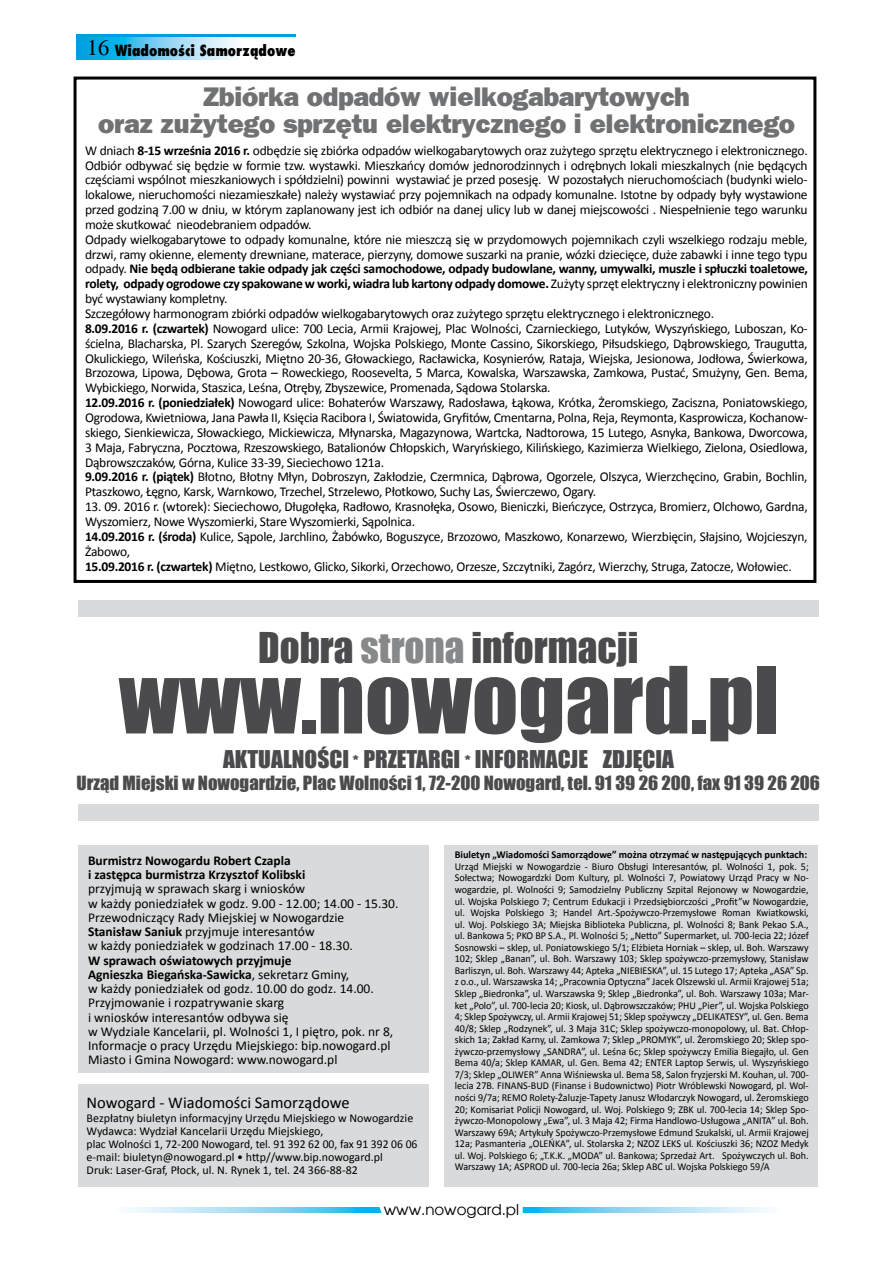
<style>
.page{position:relative;width:893px;height:1263px;background:#fff}
.page>*{position:absolute;margin:0;border:0;box-sizing:border-box;transform-origin:0 0}
.t1{font:85.5px "Impact";color:#4b4b4d;scale:1.06 1}
.t2{font:39px "Impact";color:#4b4b4d}
.t3{font:800 27px/26.7px "Frankfurt Gothic";letter-spacing:-.01em;color:#707173;text-align:center}
.t4{font:22.5px "Impact";color:#4b4b4d;scale:1.04 1}
.t5{font:22.5px "Times";color:#000}
.t6{font:18px "Impact";color:#4b4b4d;scale:1.04 1}
.t7{font:16.5px "Calibri";color:#000}
.t8{font:800 15px "Fujiyama";color:#000}
.t9{font:15px "Avalon";color:#000}
.t10{font:13.5px/14.9px "Calibri";letter-spacing:-.02em;color:#000}
.t11{font:13.5px/14.2px "Calibri";color:#000}
.t12{font:700 13.5px/14.2px "Calibri";color:#000}
.t13{font:12px/13.2px "Calibri";color:#000}
.t14{font:10.5px/11.6px "Calibri";color:#000;text-align:justify;scale:.96 1}
.t15{font:700 10.5px "Calibri";color:#000}
.s1{font-weight:700}
.s2{color:#87888a}
</style>
<div class="page">
<div style="left:77px;top:34px;width:219px;height:26px;background:#009ee0"></div>
<svg style="left:97px;top:37px;width:199px;height:23px;background:#a5e0f5"></svg>
<svg style="left:528px;top:1208px;width:241px;height:5px"></svg>
<svg style="left:126px;top:1208px;width:245px;height:5px"></svg>
<svg style="left:371px;top:1172px;width:157px;height:41px"></svg>
<div style="left:74px;top:77px;width:742px;height:506px;border:3px solid #000"></div>
<div style="left:78px;top:845px;width:350px;height:228px;background:#d9dadb"></div>
<div style="left:78px;top:600px;width:741px;height:16px;background:#d9dadb"></div>
<div style="left:78px;top:804px;width:741px;height:16px;background:#d9dadb"></div>
<div style="left:78px;top:1084px;width:350px;height:102px;background:#d9dadb"></div>
<div style="left:444px;top:845px;width:374px;height:341px;background:#d9dadb"></div>
<h3 class="t5" style="left:87px;top:35px;width:24px">16</h3>
<p class="t8" style="left:115px;top:40px;width:182px">Wiadomości Samorządowe</p>
<h3 class="t3" style="left:98px;top:83px;width:698px">Zbiórka odpadów wielkogabarytowych<br>oraz zużytego sprzętu elektrycznego i elektronicznego</h3>
<p class="t10" style="left:85px;top:142px;width:724px">W dniach <span class="s1">8-15 września 2016 r.</span> odbędzie się zbiórka odpadów wielkogabarytowych oraz zużytego sprzętu elektrycznego i elektronicznego.<br>Odbiór odbywać się będzie w formie tzw. wystawki. Mieszkańcy domów jednorodzinnych i odrębnych lokali mieszkalnych (nie będących częściami wspólnot mieszkaniowych i spółdzielni) powinni wystawiać je przed posesję. W pozostałych nieruchomościach (budynki wielo&shy;lokalowe, nieruchomości niezamieszkałe) należy wystawiać przy pojemnikach na odpady komunalne. Istotne by odpady były wystawione przed godziną 7.00 w dniu, w którym zaplanowany jest ich odbiór na danej ulicy lub w danej miejscowości . Niespełnienie tego warunku może skutkować nieodebraniem odpadów.<br>Odpady wielkogabarytowe to odpady komunalne, które nie mieszczą się w przydomowych pojemnikach czyli wszelkiego rodzaju meble, drzwi, ramy okienne, elementy drewniane, materace, pierzyny, domowe suszarki na pranie, wózki dziecięce, duże zabawki i inne tego typu odpady. <span class="s1">Nie będą odbierane takie odpady jak części samochodowe, odpady budowlane, wanny, umywalki, muszle i spłuczki toaletowe, rolety, odpady ogrodowe czy spakowane w worki, wiadra lub kartony odpady domowe.</span> Zużyty sprzęt elektryczny i elektroniczny powinien być wystawiany kompletny.<br>Szczegółowy harmonogram zbiórki odpadów wielkogabarytowych oraz zużytego sprzętu elektrycznego i elektronicznego.<br><span class="s1">8.09.2016 r. (czwartek)</span> Nowogard ulice: 700 Lecia, Armii Krajowej, Plac Wolności, Czarnieckiego, Lutyków, Wyszyńskiego, Luboszan, Ko&shy;ścielna, Blacharska, Pl. Szarych Szeregów, Szkolna, Wojska Polskiego, Monte Cassino, Sikorskiego, Piłsudskiego, Dąbrowskiego, Traugutta, Okulickiego, Wileńska, Kościuszki, Miętno 20-36, Głowackiego, Racławicka, Kosynierów, Rataja, Wiejska, Jesionowa, Jodłowa, Świerkowa, Brzozowa, Lipowa, Dębowa, Grota – Roweckiego, Roosevelta, 5 Marca, Kowalska, Warszawska, Zamkowa, Pustać, Smużyny, Gen. Bema, Wybickiego, Norwida, Staszica, Leśna, Otręby, Zbyszewice, Promenada, Sądowa Stolarska.<br><span class="s1">12.09.2016 r. (poniedziałek)</span> Nowogard ulice: Bohaterów Warszawy, Radosława, Łąkowa, Krótka, Żeromskiego, Zaciszna, Poniatowskiego, Ogrodowa, Kwietniowa, Jana Pawła II, Księcia Racibora I, Światowida, Gryfitów, Cmentarna, Polna, Reja, Reymonta, Kasprowicza, Kochanow&shy;skiego, Sienkiewicza, Słowackiego, Mickiewicza, Młynarska, Magazynowa, Wartcka, Nadtorowa, 15 Lutego, Asnyka, Bankowa, Dworcowa, 3 Maja, Fabryczna, Pocztowa, Rzeszowskiego, Batalionów Chłopskich, Waryńskiego, Kilińskiego, Kazimierza Wielkiego, Zielona, Osiedlowa, Dąbrowszczaków, Górna, Kulice 33-39, Sieciechowo 121a.<br><span class="s1">9.09.2016 r. (piątek)</span> Błotno, Błotny Młyn, Dobroszyn, Zakłodzie, Czermnica, Dąbrowa, Ogorzele, Olszyca, Wierzchęcino, Grabin, Bochlin, Ptaszkowo, Łęgno, Karsk, Warnkowo, Trzechel, Strzelewo, Płotkowo, Suchy Las, Świerczewo, Ogary.</p>
<p class="t10" style="left:85px;top:498px;width:724px">13. 09. 2016 r. (wtorek): Sieciechowo, Długołęka, Radłowo, Krasnołęka, Osowo, Bieniczki, Bieńczyce, Ostrzyca, Bromierz, Olchowo, Gardna, Wyszomierz, Nowe Wyszomierki, Stare Wyszomierki, Sąpolnica.<br><span class="s1">14.09.2016 r. (środa)</span> Kulice, Sąpole, Jarchlino, Żabówko, Boguszyce, Brzozowo, Maszkowo, Konarzewo, Wierzbięcin, Słajsino, Wojcieszyn, Żabowo,<br><span class="s1">15.09.2016 r. (czwartek)</span> Miętno, Lestkowo, Glicko, Sikorki, Orzechowo, Orzesze, Szczytniki, Zagórz, Wierzchy, Struga, Zatocze, Wołowiec.</p>
<h2 class="t2" style="left:258px;top:617px;width:382px">Dobra <span class="s2">strona</span> informacji</h2>
<h1 class="t1" style="left:119px;top:634px;width:624px">www.nowogard.pl</h1>
<h3 class="t4" style="left:223px;top:742px;width:435px">AKTUALNOŚCI * PRZETARGI * INFORMACJE ZDJĘCIA</h3>
<h3 class="t6" style="left:77px;top:768px;width:716px">Urząd Miejski w Nowogardzie, Plac Wolności 1, 72-200 Nowogard, tel. 91 39 26 200, fax 91 39 26 206</h3>
<p class="t12" style="left:88px;top:852px;width:219px">Burmistrz Nowogardu Robert Czapla<br>i zastępca burmistrza Krzysztof Kolibski</p>
<p class="t11" style="left:88px;top:881px;width:312px">przyjmują w sprawach skarg i wniosków<br>w każdy poniedziałek w godz. 9.00 - 12.00; 14.00 - 15.30.<br>Przewodniczący Rady Miejskiej w Nowogardzie <span class="s1">Stanisław Saniuk</span> przyjmuje interesantów<br>w każdy poniedziałek w godzinach 17.00 - 18.30.</p>
<p class="t11" style="left:88px;top:952px;width:307px"><span class="s1">W sprawach oświatowych przyjmuje<br>Agnieszka Biegańska-Sawicka</span>, sekretarz Gminy,<br>w każdy poniedziałek od godz. 10.00 do godz. 14.00.<br>Przyjmowanie i rozpatrywanie skarg<br>i wniosków interesantów odbywa się<br>w Wydziale Kancelarii, pl. Wolności 1, I piętro, pok. nr 8, Informacje o pracy Urzędu Miejskiego: bip.nowogard.pl Miasto i Gmina Nowogard: www.nowogard.pl</p>
<p class="t7" style="left:87px;top:1093px;width:264px">Nowogard - Wiadomości Samorządowe</p>
<p class="t13" style="left:87px;top:1110px;width:332px">Bezpłatny biuletyn informacyjny Urzędu Miejskiego w Nowogardzie Wydawca: Wydział Kancelarii Urzędu Miejskiego,<br>plac Wolności 1, 72-200 Nowogard, tel. 91 392 62 00, fax 91 392 06 06 e-mail: biuletyn@nowogard.pl • http//www.bip.nowogard.pl<br>Druk: Laser-Graf, Płock, ul. N. Rynek 1, tel. 24 366-88-82</p>
<p class="t15" style="left:455px;top:848px;width:354px">Biuletyn „Wiadomości Samorządowe” można otrzymać w następujących punktach:</p>
<p class="t14" style="left:455px;top:860px;width:370px">Urząd Miejski w Nowogardzie - Biuro Obsługi Interesantów, pl. Wolności 1, pok. 5; Sołectwa; Nowogardzki Dom Kultury, pl. Wolności 7, Powiatowy Urząd Pracy w No&shy;wogardzie, pl. Wolności 9; Samodzielny Publiczny Szpital Rejonowy w Nowogardzie, ul. Wojska Polskiego 7; Centrum Edukacji i Przedsiębiorczości „Profit”w Nowogardzie, ul. Wojska Polskiego 3; Handel Art.-Spożywczo-Przemysłowe Roman Kwiatkowski, ul. Woj. Polskiego 3A; Miejska Biblioteka Publiczna, pl. Wolności 8; Bank Pekao S.A., ul. Bankowa 5; PKO BP S.A., Pl. Wolności 5; „Netto” Supermarket, ul. 700-lecia 22; Józef Sosnowski – sklep, ul. Poniatowskiego 5/1; Elżbieta Horniak – sklep, ul. Boh. Warszawy 102; Sklep „Banan”, ul. Boh. Warszawy 103; Sklep spożywczo-przemysłowy, Stanisław Barliszyn, ul. Boh. Warszawy 44; Apteka „NIEBIESKA”, ul. 15 Lutego 17; Apteka „ASA” Sp. z o.o., ul. Warszawska 14; „Pracownia Optyczna” Jacek Olszewski ul. Armii Krajowej 51a; Sklep „Biedronka”, ul. Warszawska 9; Sklep „Biedronka”, ul. Boh. Warszawy 103a; Mar&shy;ket „Polo”, ul. 700-lecia 20; Kiosk, ul. Dąbrowszczaków; PHU „Pier”, ul. Wojska Polskiego 4; Sklep Spożywczy, ul. Armii Krajowej 51; Sklep spożywczy „DELIKATESY”, ul. Gen. Bema 40/8; Sklep „Rodzynek”, ul. 3 Maja 31C; Sklep spożywczo-monopolowy, ul. Bat. Chłop&shy;skich 1a; Zakład Karny, ul. Zamkowa 7; Sklep „PROMYK”, ul. Żeromskiego 20; Sklep spo&shy;żywczo-przemysłowy „SANDRA”, ul. Leśna 6c; Sklep spożywczy Emilia Biegajło, ul. Gen Bema 40/a; Sklep KAMAR, ul. Gen. Bema 42; ENTER Laptop Serwis, ul. Wyszyńskiego 7/3; Sklep „OLIWER” Anna Wiśniewska ul. Bema 58, Salon fryzjerski M. Kouhan, ul. 700- lecia 27B. FINANS-BUD (Finanse i Budownictwo) Piotr Wróblewski Nowogard, pl. Wol&shy;ności 9/7a; REMO Rolety-Żaluzje-Tapety Janusz Włodarczyk Nowogard, ul. Żeromskiego 20; Komisariat Policji Nowogard, ul. Woj. Polskiego 9; ZBK ul. 700-lecia 14; Sklep Spo&shy;żywczo-Monopolowy „Ewa”, ul. 3 Maja 42; Firma Handlowo-Usługowa „ANITA” ul. Boh.<br>Warszawy 69A; Artykuły Spożywczo-Przemysłowe Edmund Szukalski, ul. Armii Krajowej 12a; Pasmanteria „OLEŃKA”, ul. Stolarska 2; NZOZ LEKS ul. Kościuszki 36; NZOZ Medyk ul. Woj. Polskiego 6; „T.K.K. „MODA” ul. Bankowa; Sprzedaż Art. Spożywczych ul. Boh.<br>Warszawy 1A; ASPROD ul. 700-lecia 26a; Sklep ABC ul. Wojska Polskiego 59/A</p>
<p class="t9" style="left:384px;top:1200px;width:137px">www.nowogard.pl</p>
</div>
